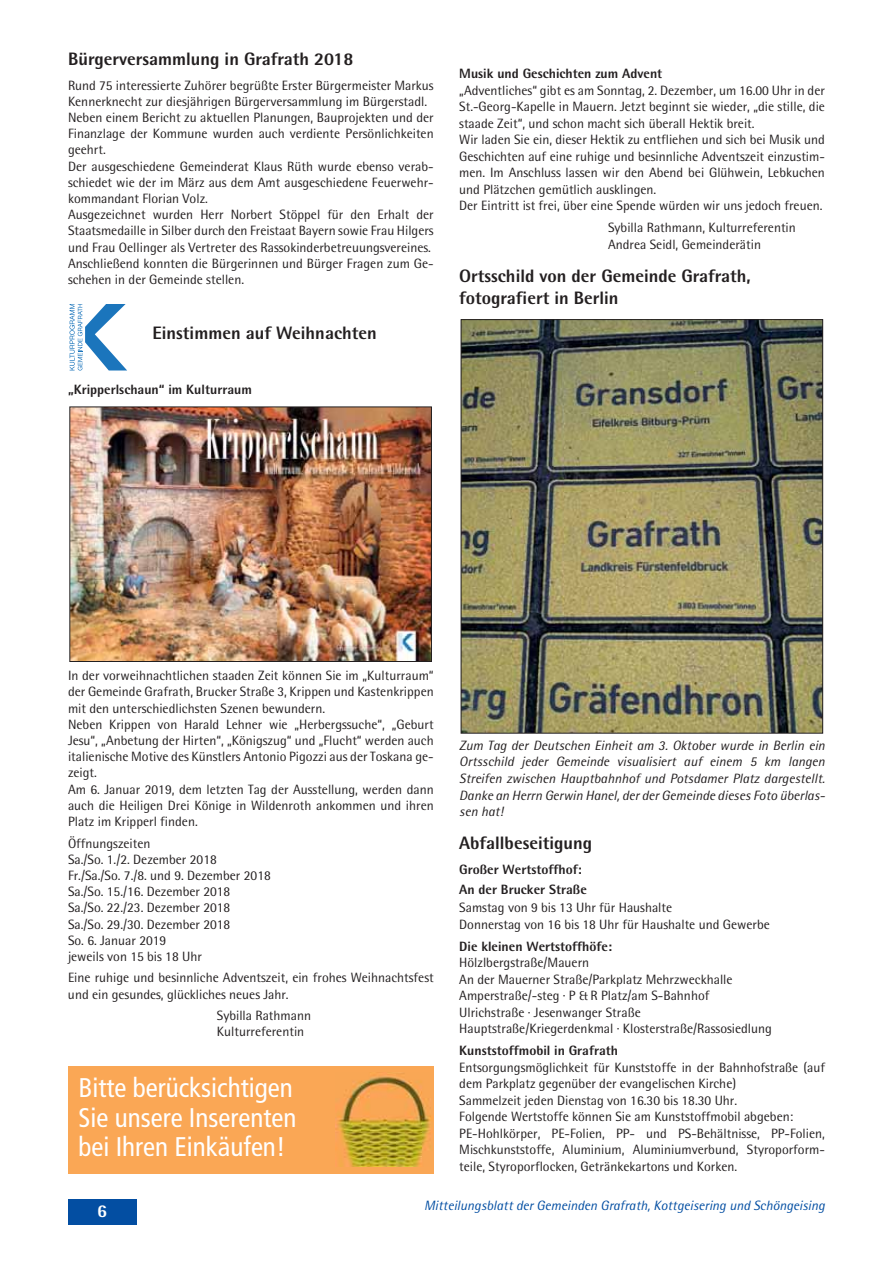
<style>
.page{position:relative;width:893px;height:1263px;background:#fff}
.page>*{position:absolute;margin:0;border:0;box-sizing:border-box;transform-origin:0 0}
.t1{font:condensed 27px/29.4px "Frutiger";color:#fff}
.t2{font:800 18px/21.9px "AT Rotis Semi Sans";color:#231f20}
.t3{font:800 18px "AT Rotis Semi Sans";color:#fff}
.t4{font:13.5px/16.2px "AT Rotis Semi Sans";color:#231f20}
.t5{font:italic 13.5px/16.5px "AT Rotis Semi Sans";color:#231f20;text-align:justify}
.t6{font:800 13.5px/20.1px "AT Rotis Semi Sans";color:#231f20}
.t7{font:italic 13.5px "AT Rotis Semi Sans";color:#034ea2}
</style>
<div class="page">
<img style="left:71px;top:409px;width:359px;height:251px">
<div style="left:69px;top:407px;width:363px;height:255px;border:1px solid #231f20"></div>
<svg style="left:69px;top:304px;width:58px;height:67px"></svg>
<img style="left:463px;top:321px;width:358px;height:411px">
<div style="left:461px;top:319px;width:362px;height:415px;border:1px solid #231f20"></div>
<div style="left:68px;top:1199px;width:68px;height:26px;background:#034ea2"></div>
<div style="left:68px;top:1066px;width:366px;height:108px;background:#faa755"></div>
<img style="left:335px;top:1073px;width:98px;height:94px">
<h2 class="t2" style="left:68px;top:50px;width:287px">Bürgerversammlung in Grafrath 2018</h2>
<p class="t4" style="left:68px;top:78px;width:367px">Rund 75 interessierte Zuhörer begrüßte Erster Bürgermeister Markus Kennerknecht zur diesjährigen Bürgerversammlung im Bürgerstadl.<br>Neben einem Bericht zu aktuellen Planungen, Bauprojekten und der Finanzlage der Kommune wurden auch verdiente Persönlichkeiten geehrt.<br>Der ausgeschiedene Gemeinderat Klaus Rüth wurde ebenso verab&shy;schiedet wie der im März aus dem Amt ausgeschiedene Feuerwehr&shy;kommandant Florian Volz.<br>Ausgezeichnet wurden Herr Norbert Stöppel für den Erhalt der Staatsmedaille in Silber durch den Freistaat Bayern sowie Frau Hilgers und Frau Oellinger als Vertreter des Rassokinderbetreuungsvereines.<br>Anschließend konnten die Bürgerinnen und Bürger Fragen zum Ge&shy;schehen in der Gemeinde stellen.</p>
<h2 class="t2" style="left:153px;top:324px;width:226px">Einstimmen auf Weihnachten</h2>
<p class="t6" style="left:68px;top:381px;width:185px">„Kripperlschaun“ im Kulturraum</p>
<p class="t6" style="left:459px;top:65px;width:205px">Musik und Geschichten zum Advent</p>
<p class="t4" style="left:459px;top:83px;width:367px">„Adventliches“ gibt es am Sonntag, 2. Dezember, um 16.00 Uhr in der St.-Georg-Kapelle in Mauern. Jetzt beginnt sie wieder, „die stille, die staade Zeit“, und schon macht sich überall Hektik breit.<br>Wir laden Sie ein, dieser Hektik zu entfliehen und sich bei Musik und Geschichten auf eine ruhige und besinnliche Adventszeit einzustim&shy;men. Im Anschluss lassen wir den Abend bei Glühwein, Lebkuchen und Plätzchen gemütlich ausklingen.<br>Der Eintritt ist frei, über eine Spende würden wir uns jedoch freuen.</p>
<p class="t4" style="left:608px;top:221px;width:189px">Sybilla Rathmann, Kulturreferentin<br>Andrea Seidl, Gemeinderätin</p>
<h2 class="t2" style="left:459px;top:266px;width:293px">Ortsschild von der Gemeinde Grafrath, fotografiert in Berlin</h2>
<p class="t4" style="left:68px;top:669px;width:367px">In der vorweihnachtlichen staaden Zeit können Sie im „Kulturraum“ der Gemeinde Grafrath, Brucker Straße 3, Krippen und Kastenkrippen mit den unterschiedlichsten Szenen bewundern.<br>Neben Krippen von Harald Lehner wie „Herbergssuche“, „Geburt Jesu“, „Anbetung der Hirten“, „Königszug“ und „Flucht“ werden auch italienische Motive des Künstlers Antonio Pigozzi aus der Toskana ge&shy;zeigt.<br>Am 6. Januar 2019, dem letzten Tag der Ausstellung, werden dann auch die Heiligen Drei Könige in Wildenroth ankommen und ihren Platz im Kripperl finden.</p>
<p class="t4" style="left:68px;top:836px;width:204px">Öffnungszeiten<br>Sa./So. 1./2. Dezember 2018<br>Fr./Sa./So. 7./8. und 9. Dezember 2018<br>Sa./So. 15./16. Dezember 2018<br>Sa./So. 22./23. Dezember 2018<br>Sa./So. 29./30. Dezember 2018<br>So. 6. Januar 2019<br>jeweils von 15 bis 18 Uhr</p>
<p class="t4" style="left:68px;top:971px;width:367px">Eine ruhige und besinnliche Adventszeit, ein frohes Weihnachtsfest und ein gesundes, glückliches neues Jahr.</p>
<p class="t4" style="left:217px;top:1009px;width:96px">Sybilla Rathmann<br>Kulturreferentin</p>
<h1 class="t1" style="left:79px;top:1076px;width:219px">Bitte berücksichtigen<br>Sie unsere Inserenten bei Ihren Einkäufen!</h1>
<p class="t5" style="left:459px;top:738px;width:367px">Zum Tag der Deutschen Einheit am 3. Oktober wurde in Berlin ein Ortsschild jeder Gemeinde visualisiert auf einem 5 km langen Streifen zwischen Hauptbahnhof und Potsdamer Platz dargestellt.<br>Danke an Herrn Gerwin Hanel, der der Gemeinde dieses Foto überlas&shy;sen hat!</p>
<h2 class="t2" style="left:459px;top:834px;width:134px">Abfallbeseitigung</h2>
<p class="t6" style="left:459px;top:860px;width:129px">Großer Wertstoffhof:<br>An der Brucker Straße</p>
<p class="t4" style="left:459px;top:901px;width:312px">Samstag von 9 bis 13 Uhr für Haushalte<br>Donnerstag von 16 bis 18 Uhr für Haushalte und Gewerbe</p>
<p class="t6" style="left:459px;top:937px;width:154px">Die kleinen Wertstoffhöfe:</p>
<p class="t4" style="left:459px;top:956px;width:314px">Hölzlbergstraße/Mauern<br>An der Mauerner Straße/Parkplatz Mehrzweckhalle Amperstraße/-steg · P &amp; R Platz/am S-Bahnhof Ulrichstraße · Jesenwanger Straße Hauptstraße/Kriegerdenkmal · Klosterstraße/Rassosiedlung</p>
<p class="t6" style="left:459px;top:1042px;width:160px">Kunststoffmobil in Grafrath</p>
<p class="t4" style="left:459px;top:1060px;width:367px">Entsorgungsmöglichkeit für Kunststoffe in der Bahnhofstraße (auf dem Parkplatz gegenüber der evangelischen Kirche)<br>Sammelzeit jeden Dienstag von 16.30 bis 18.30 Uhr.<br>Folgende Wertstoffe können Sie am Kunststoffmobil abgeben:<br>PE-Hohlkörper, PE-Folien, PP- und PS-Behältnisse, PP-Folien, Mischkunststoffe, Aluminium, Aluminiumverbund, Styropor form - teile, Styroporflocken, Getränkekartons und Korken.</p>
<h2 class="t3" style="left:97px;top:1204px;width:12px">6</h2>
<p class="t7" style="left:424px;top:1200px;width:402px">Mitteilungsblatt der Gemeinden Grafrath, Kottgeisering und Schöngeising</p>
</div>
